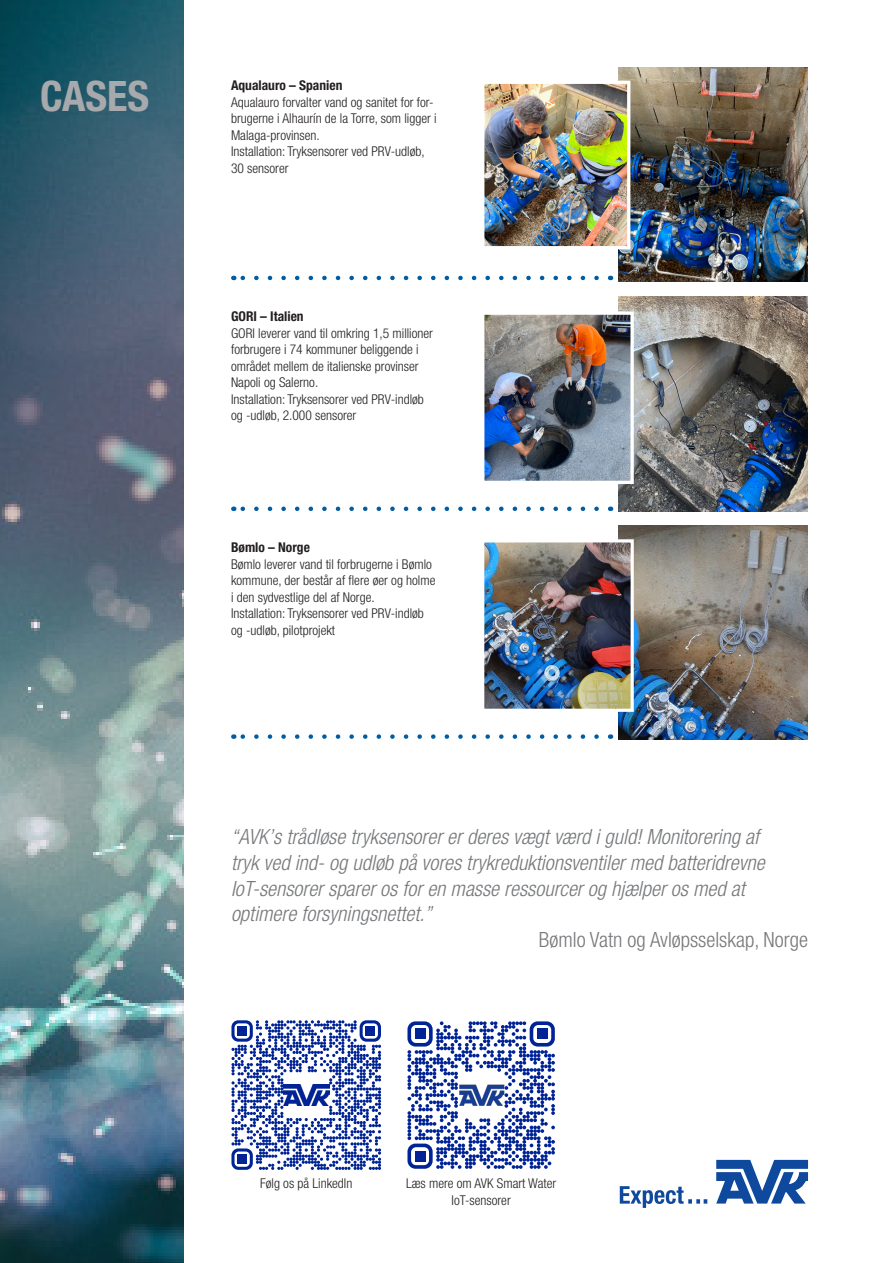
<style>
.page{position:relative;width:893px;height:1263px;background:#fff}
.page>*{position:absolute;margin:0;border:0;box-sizing:border-box;transform-origin:0 0}
.t1{font:700 condensed 42px "Helvetica Neue LT Pro";color:#a8a9ad}
.t2{font:italic 300 condensed 21px "Helvetica Neue LT Pro";color:#76787b}
.t3{font:300 condensed 21px "Helvetica Neue LT Pro";color:#76787b}
.t4{font:300 condensed 13.5px/16.5px "Helvetica Neue LT Pro";color:#231f20}
.t5{font:700 condensed 13.5px "Helvetica Neue LT Pro";color:#231f20}
</style>
<div class="page">
<svg style="left:716px;top:1160px;width:92px;height:43px"></svg>
<svg style="left:620px;top:1186px;width:87px;height:22px"></svg>
<svg style="left:240px;top:276px;width:357px;height:4px"></svg>
<svg style="left:240px;top:506px;width:357px;height:5px"></svg>
<svg style="left:240px;top:734px;width:357px;height:5px"></svg>
<img style="left:619px;top:67px;width:189px;height:214px">
<img style="left:619px;top:297px;width:189px;height:214px">
<img style="left:619px;top:526px;width:189px;height:214px">
<img style="left:485px;top:315px;width:145px;height:165px">
<div style="left:481px;top:311px;width:153px;height:173px;border:3px solid #fff"></div>
<img style="left:485px;top:85px;width:141px;height:160px">
<div style="left:481px;top:81px;width:149px;height:168px;border:3px solid #fff"></div>
<img style="left:485px;top:543px;width:145px;height:165px">
<div style="left:481px;top:539px;width:153px;height:173px;border:3px solid #fff"></div>
<svg style="left:407px;top:1021px;width:148px;height:148px"></svg>
<div style="left:415px;top:1028px;width:10px;height:11px;background:#002395"></div>
<div style="left:537px;top:1028px;width:11px;height:11px;background:#002395"></div>
<div style="left:415px;top:1151px;width:10px;height:10px;background:#002395"></div>
<img style="left:458px;top:1083px;width:46px;height:24px">
<svg style="left:231px;top:1020px;width:150px;height:150px"></svg>
<div style="left:238px;top:1026px;width:9px;height:9px;background:#002395"></div>
<div style="left:366px;top:1026px;width:9px;height:9px;background:#002395"></div>
<div style="left:238px;top:1154px;width:9px;height:10px;background:#002395"></div>
<img style="left:283px;top:1084px;width:46px;height:22px">
<img style="left:0;top:0;width:184px;height:1263px">
<p class="t1" style="left:40px;top:70px;width:110px">CASES</p>
<p class="t5" style="left:231px;top:77px;width:113px">Aqualauro – Spanien</p>
<p class="t4" style="left:231px;top:94px;width:207px">Aqualauro forvalter vand og sanitet for for&shy;brugerne i Alhaurín de la Torre, som ligger i<br>Malaga-provinsen.</p>
<p class="t4" style="left:231px;top:143px;width:195px">Installation: Tryksensorer ved PRV-udløb,<br>30 sensorer</p>
<p class="t5" style="left:231px;top:308px;width:74px">GORI – Italien</p>
<p class="t4" style="left:231px;top:325px;width:204px">GORI leverer vand til omkring 1,5 millioner forbrugere i 74 kommuner beliggende i området mellem de italienske provinser Napoli og Salerno.</p>
<p class="t4" style="left:231px;top:391px;width:194px">Installation: Tryksensorer ved PRV-indløb og -udløb, 2.000 sensorer</p>
<p class="t5" style="left:231px;top:539px;width:80px">Bømlo – Norge</p>
<p class="t4" style="left:231px;top:556px;width:206px">Bømlo leverer vand til forbrugerne i Bømlo kommune, der består af flere øer og holme i den sydvestlige del af Norge.</p>
<p class="t4" style="left:231px;top:605px;width:194px">Installation: Tryksensorer ved PRV-indløb og -udløb, pilotprojekt</p>
<p class="t2" style="left:231px;top:825px;width:529px">“AVK’s trådløse tryksensorer er deres vægt værd i guld! Monitorering af</p>
<p class="t2" style="left:231px;top:850px;width:535px">tryk ved ind- og udløb på vores trykreduktionsventiler med batteridrevne</p>
<p class="t2" style="left:231px;top:876px;width:515px">IoT-sensorer sparer os for en masse ressourcer og hjælper os med at</p>
<p class="t2" style="left:231px;top:902px;width:202px">optimere forsyningsnettet.”</p>
<p class="t3" style="left:539px;top:927px;width:270px">Bømlo Vatn og Avløpsselskap, Norge</p>
<p class="t4" style="left:260px;top:1175px;width:94px">Følg os på LinkedIn</p>
<p class="t4" style="left:406px;top:1175px;width:152px;text-align:center">Læs mere om AVK Smart Water<br>IoT-sensorer</p>
</div>
